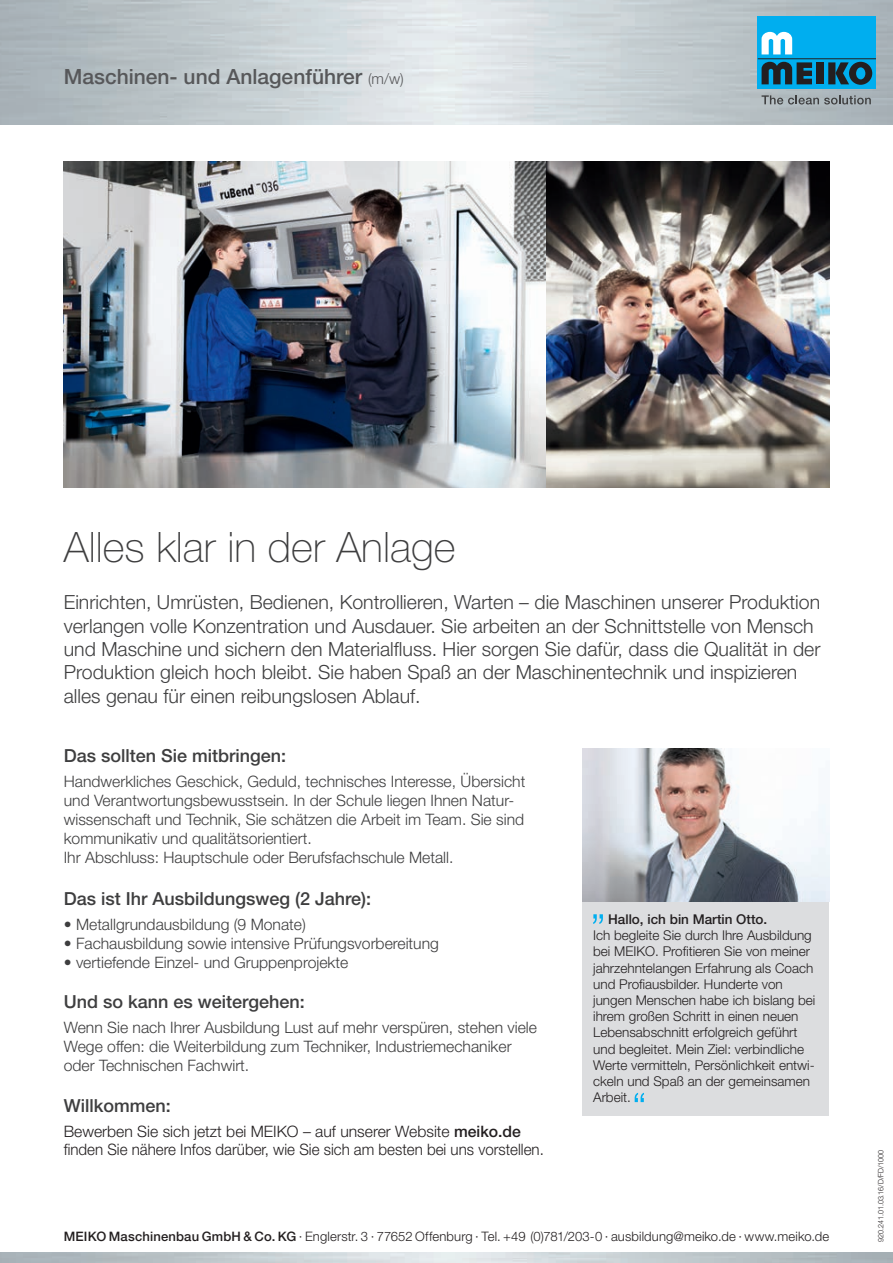
<style>
.page{position:relative;width:893px;height:1263px;background:#fff}
.page>*{position:absolute;margin:0;border:0;box-sizing:border-box;transform-origin:0 0}
.t1{font:100 42px "Helvetica Neue LT Pro";color:#3e3e3f}
.t2{font:500 21px "Helvetica Neue LT Pro";color:#57585a}
.t3{font:300 19.5px/23.4px "Helvetica Neue LT Pro";color:#3e3e3f}
.t4{font:500 18px "Helvetica Neue LT Pro";color:#3e3e3f}
.t5{font:300 15.75px/18.9px "Helvetica Neue LT Pro";color:#3e3e3f}
.t6{font:300 15.75px/18.9px "Helvetica Neue LT Pro";color:#231f20}
.t7{font:300 13.5px/16.2px "Helvetica Neue LT Pro";color:#231f20}
.t8{font:500 13.5px "Helvetica Neue LT Pro";color:#231f20}
.t9{font:300 13.05px "Helvetica Neue LT Pro";letter-spacing:.01em;color:#231f20}
.t10{font:300 7.5px "Helvetica Neue LT Pro";color:#231f20;scale:.95 1}
.s1{font-weight:300;font-size:15px}
.s2{font-weight:500}
</style>
<div class="page">
<img style="left:0;top:0;width:893px;height:124px">
<div style="left:758px;top:16px;width:118px;height:72px;background:#00aeef"></div>
<div style="left:816px;top:62px;width:8px;height:22px;background:#231f20"></div>
<svg style="left:828px;top:62px;width:44px;height:23px"></svg>
<hr style="left:758px;top:58px;width:118px;height:1px;background:#231f20">
<svg style="left:762px;top:32px;width:30px;height:22px"></svg>
<svg style="left:762px;top:62px;width:50px;height:22px"></svg>
<svg style="left:762px;top:95px;width:109px;height:9px"></svg>
<img style="left:64px;top:162px;width:765px;height:325px">
<div style="left:583px;top:748px;width:246px;height:368px;background:#dcdddf"></div>
<img style="left:583px;top:748px;width:246px;height:153px">
<svg style="left:593px;top:914px;width:10px;height:10px"></svg>
<svg style="left:635px;top:1093px;width:9px;height:9px"></svg>
<h2 class="t2" style="left:64px;top:64px;width:342px">Maschinen- und Anlagenführer <span class="s1">(m/w)</span></h2>
<h1 class="t1" style="left:64px;top:522px;width:393px">Alles klar in der Anlage</h1>
<p class="t3" style="left:64px;top:590px;width:758px">Einrichten, Umrüsten, Bedienen, Kontrollieren, Warten – die Maschinen unserer Produktion verlangen volle Konzentration und Ausdauer. Sie arbeiten an der Schnittstelle von Mensch und Maschine und sichern den Materialfluss. Hier sorgen Sie dafür, dass die Qualität in der Produktion gleich hoch bleibt. Sie haben Spaß an der Maschinentechnik und inspizieren alles genau für einen reibungslosen Ablauf.</p>
<p class="t4" style="left:64px;top:745px;width:224px">Das sollten Sie mitbringen:</p>
<p class="t5" style="left:64px;top:772px;width:463px">Handwerkliches Geschick, Geduld, technisches Interesse, Übersicht und Verantwortungsbewusstsein. In der Schule liegen Ihnen Natur&shy;wissenschaft und Technik, Sie schätzen die Arbeit im Team. Sie sind kommunikativ und qualitätsorientiert.<br>Ihr Abschluss: Hauptschule oder Berufsfachschule Metall.</p>
<p class="t4" style="left:64px;top:888px;width:309px">Das ist Ihr Ausbildungsweg (2 Jahre):</p>
<p class="t5" style="left:64px;top:915px;width:244px">• Metallgrundausbildung (9 Monate)</p>
<p class="t5" style="left:64px;top:933px;width:377px">• Fachausbildung sowie intensive Prüfungsvorbereitung</p>
<p class="t5" style="left:64px;top:952px;width:286px">• vertiefende Einzel- und Gruppenprojekte</p>
<p class="t4" style="left:64px;top:991px;width:243px">Und so kann es weitergehen:</p>
<p class="t5" style="left:64px;top:1018px;width:475px">Wenn Sie nach Ihrer Ausbildung Lust auf mehr verspüren, stehen viele<br>Wege offen: die Weiterbildung zum Techniker, Industriemechaniker oder Technischen Fachwirt.</p>
<p class="t4" style="left:64px;top:1094px;width:109px">Willkommen:</p>
<p class="t6" style="left:64px;top:1121px;width:482px">Bewerben Sie sich jetzt bei MEIKO – auf unserer Website <span class="s2">meiko.de </span>finden Sie nähere Infos darüber, wie Sie sich am besten bei uns vorstellen.</p>
<p class="t8" style="left:608px;top:911px;width:161px">Hallo, ich bin Martin Otto.</p>
<p class="t7" style="left:593px;top:927px;width:224px">Ich begleite Sie durch Ihre Ausbildung bei MEIKO. Profitieren Sie von meiner jahrzehntelangen Erfahrung als Coach und Profiausbilder. Hunderte von jungen Menschen habe ich bislang bei ihrem großen Schritt in einen neuen Lebensabschnitt erfolgreich geführt und begleitet. Mein Ziel: verbindliche Werte vermitteln, Persönlichkeit entwi&shy;ckeln und Spaß an der gemeinsamen Arbeit.</p>
<p class="t9" style="left:64px;top:1228px;width:767px"><span class="s2">MEIKO Maschinenbau GmbH &amp; Co. KG</span> · Englerstr. 3 · 77652 Offenburg · Tel. +49 (0)781/203-0 · ausbildung@meiko.de · www.meiko.de</p>
<p class="t10" style="left:876px;top:1242px;width:98px;rotate:-90deg">920.241.01.03.16/D/FD/1000</p>
</div>
